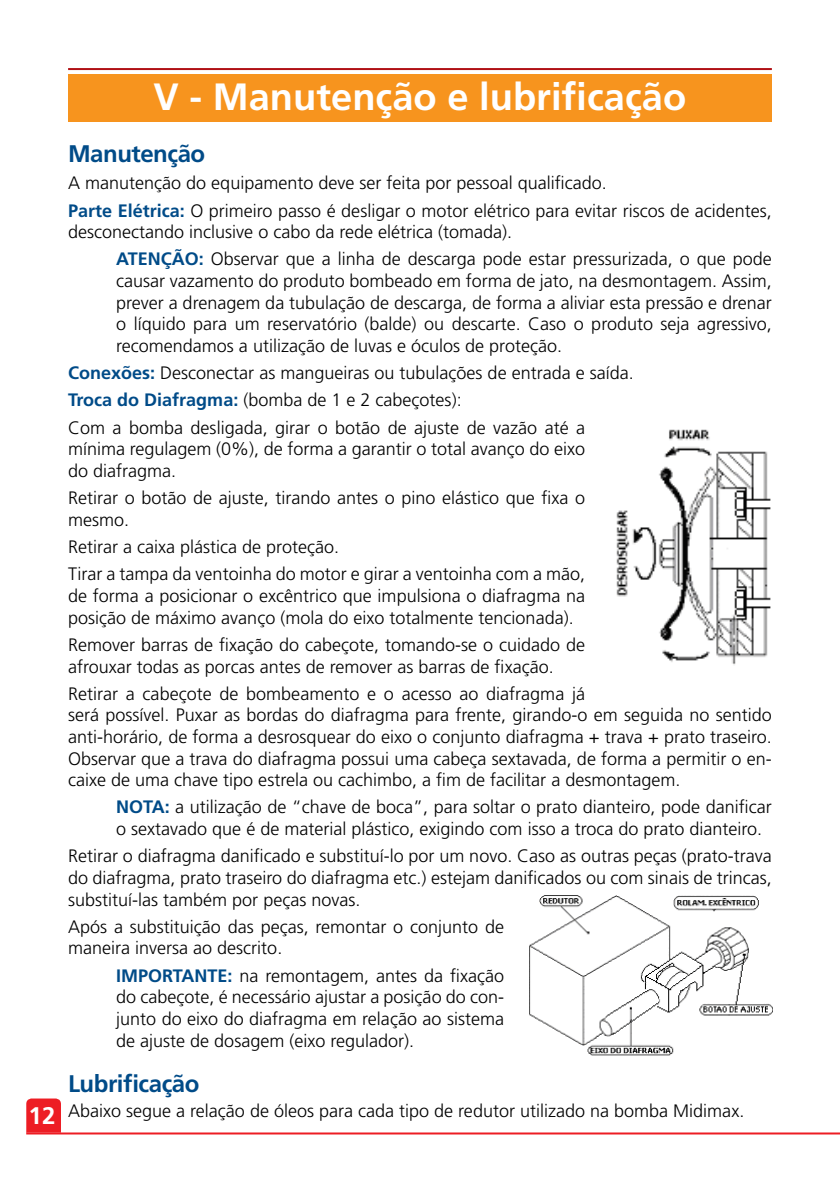
<style>
.page{position:relative;width:840px;height:1191px;background:#fff}
.page>*{position:absolute;margin:0;border:0;box-sizing:border-box;transform-origin:0 0}
.t1{font:700 38px "Frutiger";color:#fff}
.t2{font:700 24px "Frutiger";letter-spacing:-.02em;color:#004b88}
.t3{font:700 24px "Frutiger";color:#fff}
.t4{font:300 18px/21.6px "Frutiger";color:#000}
.s1{font-weight:700;color:#004b88}
</style>
<div class="page">
<svg style="left:26px;top:1098px;width:35px;height:34px"></svg>
<hr style="left:26px;top:1132px;width:813px;height:2px;background:#ed1d24">
<div style="left:68px;top:74px;width:703px;height:47px;background:#f7941e"></div>
<hr style="left:68px;top:68px;width:703px;height:2px;background:#b11116">
<img style="left:616px;top:429px;width:155px;height:236px">
<img style="left:529px;top:895px;width:244px;height:161px">
<h2 class="t3" style="left:29px;top:1101px;width:28px">12</h2>
<h1 class="t1" style="left:153px;top:74px;width:534px">V - Manutenção e lubrificação</h1>
<h2 class="t2" style="left:68px;top:140px;width:139px">Manutenção</h2>
<p class="t4" style="left:68px;top:170px;width:705px;line-height:27.2px">A manutenção do equipamento deve ser feita por pessoal qualificado.<br><span class="s1">Parte Elétrica:</span> O primeiro passo é desligar o motor elétrico para evitar riscos de acidentes,</p>
<p class="t4" style="left:116px;top:219px;width:656px;line-height:27.2px;text-indent:-48px">desconectando inclusive o cabo da rede elétrica (tomada).<br><span class="s1">ATENÇÃO:</span> Observar que a linha de descarga pode estar pressurizada, o que pode</p>
<p class="t4" style="left:116px;top:270px;width:657px;text-align:justify">causar vazamento do produto bombeado em forma de jato, na desmontagem. Assim, prever a drenagem da tubulação de descarga, de forma a aliviar esta pressão e drenar o líquido para um reservatório (balde) ou descarte. Caso o produto seja agressivo, recomendamos a utilização de luvas e óculos de proteção.</p>
<p class="t4" style="left:68px;top:359px;width:567px;line-height:27.2px"><span class="s1">Conexões:</span> Desconectar as mangueiras ou tubulações de entrada e saída.<br><span class="s1">Troca do Diafragma:</span> (bomba de 1 e 2 cabeçotes):<br>Com a bomba desligada, girar o botão de ajuste de vazão até a</p>
<p class="t4" style="left:68px;top:438px;width:518px">mínima regulagem (0%), de forma a garantir o total avanço do eixo do diafragma.</p>
<p class="t4" style="left:68px;top:487px;width:518px">Retirar o botão de ajuste, tirando antes o pino elástico que fixa o mesmo.</p>
<p class="t4" style="left:68px;top:533px;width:518px;line-height:27.2px">Retirar a caixa plástica de proteção.<br>Tirar a tampa da ventoinha do motor e girar a ventoinha com a mão,</p>
<p class="t4" style="left:68px;top:585px;width:518px">de forma a posicionar o excêntrico que impulsiona o diafragma na posição de máximo avanço (mola do eixo totalmente tencionada).</p>
<p class="t4" style="left:68px;top:634px;width:518px">Remover barras de fixação do cabeçote, tomando-se o cuidado de afrouxar todas as porcas antes de remover as barras de fixação.</p>
<p class="t4" style="left:68px;top:683px;width:705px">Retirar a cabeçote de bombeamento e o acesso ao diafragma já<br>será possível. Puxar as bordas do diafragma para frente, girando-o em seguida no sentido anti-horário, de forma a desrosquear do eixo o conjunto diafragma + trava + prato traseiro.<br>Observar que a trava do diafragma possui uma cabeça sextavada, de forma a permitir o en&shy;caixe de uma chave tipo estrela ou cachimbo, a fim de facilitar a desmontagem.</p>
<p class="t4" style="left:116px;top:796px;width:656px"><span class="s1">NOTA:</span> a utilização de “chave de boca”, para soltar o prato dianteiro, pode danificar o sextavado que é de material plástico, exigindo com isso a troca do prato dianteiro.</p>
<p class="t4" style="left:68px;top:845px;width:705px;text-align:justify">Retirar o diafragma danificado e substituí-lo por um novo. Caso as outras peças (prato-trava do diafragma, prato traseiro do diafragma etc.) estejam danificados ou com sinais de trincas, substituí-las também por peças novas.</p>
<p class="t4" style="left:68px;top:916px;width:437px">Após a substituição das peças, remontar o conjunto de maneira inversa ao descrito.</p>
<p class="t4" style="left:116px;top:965px;width:389px;text-align:justify"><span class="s1">IMPORTANTE:</span> na remontagem, antes da fixação do cabeçote, é necessário ajustar a posição do con&shy;junto do eixo do diafragma em relação ao sistema de ajuste de dosagem (eixo regulador).</p>
<h2 class="t2" style="left:68px;top:1070px;width:133px">Lubrificação</h2>
<p class="t4" style="left:68px;top:1100px;width:677px">Abaixo segue a relação de óleos para cada tipo de redutor utilizado na bomba Midimax.</p>
</div>
